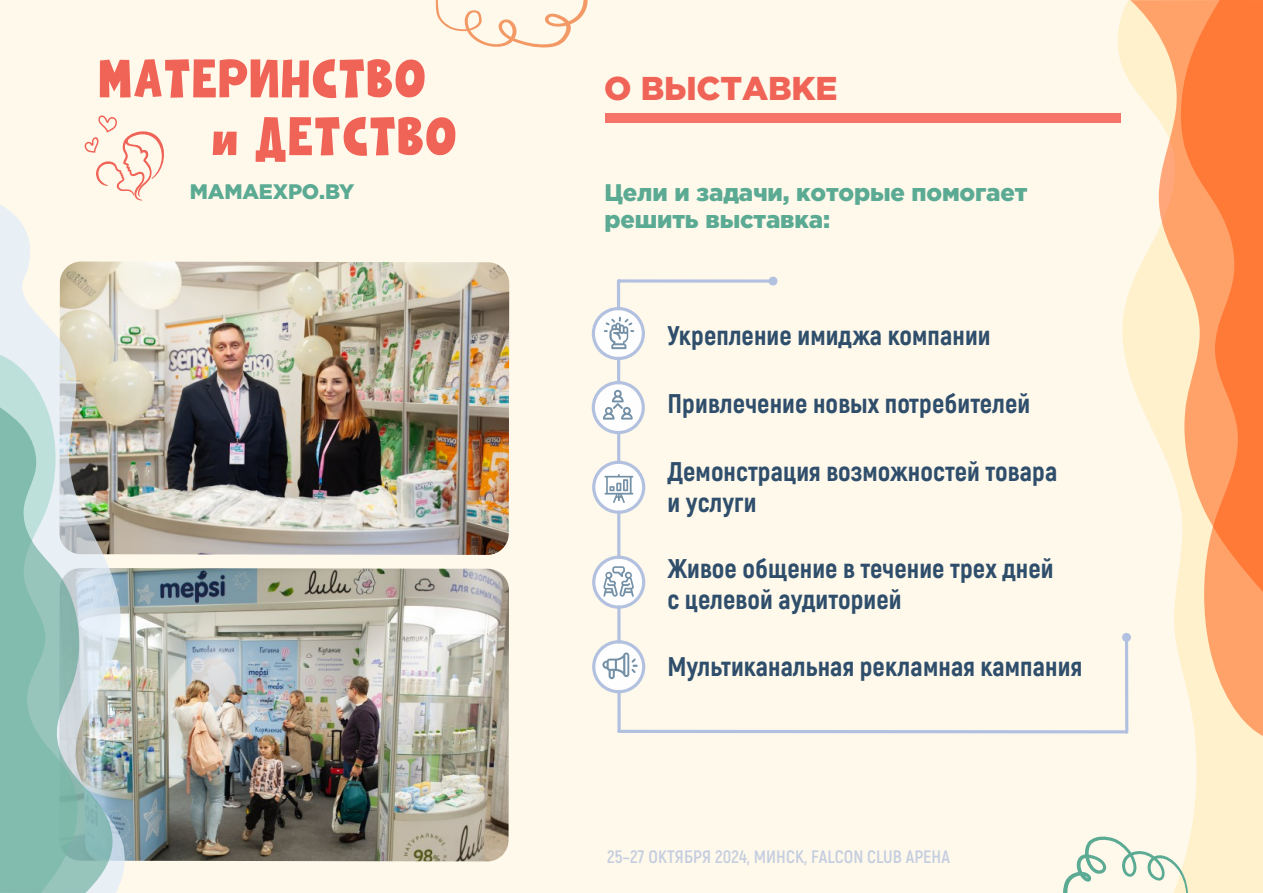
<style>
.page{position:relative;width:1263px;height:893px;background:#fff9eb}
.page>*{position:absolute;margin:0;border:0;box-sizing:border-box;transform-origin:0 0}
.t1{font:54px/57.8px "Retronome";letter-spacing:.005em;color:#f06357}
.t2{font:900 33px "Gotham Pro";letter-spacing:-.005em;color:#f06357}
.t3{font:800 27px/31px "Akrobat";letter-spacing:.005em;color:#2f4e6b}
.t4{font:900 24px/27.2px "Gotham Pro";letter-spacing:-.01em;color:#5baa93}
.t5{font:900 21px "Gotham Pro";letter-spacing:-.01em;color:#5baa93}
.t6{font:700 18px "Akrobat";letter-spacing:.005em;color:#c5cee0}
</style>
<div class="page">
<svg style="left:1118px;top:0;width:145px;height:893px"></svg>
<div style="left:605px;top:113px;width:515px;height:10px;background:#f77468"></div>
<img style="left:125px;top:257px;width:385px;height:298px">
<img style="left:125px;top:568px;width:386px;height:297px">
<svg style="left:1130px;top:0;width:51px;height:592px"></svg>
<svg style="left:1181px;top:0;width:82px;height:736px"></svg>
<svg style="left:1063px;top:835px;width:125px;height:58px"></svg>
<svg style="left:617px;top:277px;width:514px;height:456px"></svg>
<svg style="left:592px;top:307px;width:53px;height:53px"></svg>
<svg style="left:592px;top:556px;width:53px;height:53px"></svg>
<svg style="left:592px;top:381px;width:53px;height:53px"></svg>
<svg style="left:592px;top:640px;width:53px;height:53px"></svg>
<svg style="left:592px;top:461px;width:53px;height:53px"></svg>
<svg style="left:0;top:205px;width:125px;height:688px"></svg>
<svg style="left:0;top:355px;width:77px;height:52px"></svg>
<svg style="left:0;top:407px;width:113px;height:486px"></svg>
<svg style="left:435px;top:0;width:153px;height:48px"></svg>
<svg style="left:84px;top:115px;width:80px;height:86px"></svg>
<h1 class="t1" style="left:211px;top:58px;width:247px;text-indent:-114px">МАТЕРИНСТВО и ДЕТСТВО</h1>
<p class="t5" style="left:190px;top:184px;width:166px">MAMAEXPO.BY</p>
<p class="t2" style="left:604px;top:76px;width:235px">О ВЫСТАВКЕ</p>
<p class="t4" style="left:605px;top:180px;width:424px">Цели и задачи, которые помогает решить выставка:</p>
<p class="t3" style="left:667px;top:320px;width:325px">Укрепление имиджа компании</p>
<p class="t3" style="left:667px;top:388px;width:364px">Привлечение новых потребителей</p>
<p class="t3" style="left:667px;top:456px;width:391px">Демонстрация возможностей товара и услуги</p>
<p class="t3" style="left:667px;top:554px;width:388px">Живое общение в течение трех дней с целевой аудиторией</p>
<p class="t3" style="left:667px;top:651px;width:416px">Мультиканальная рекламная кампания</p>
<p class="t6" style="left:607px;top:847px;width:344px">25–27 ОКТЯБРЯ 2024, МИНСК, FALCON CLUB АРЕНА</p>
</div>
